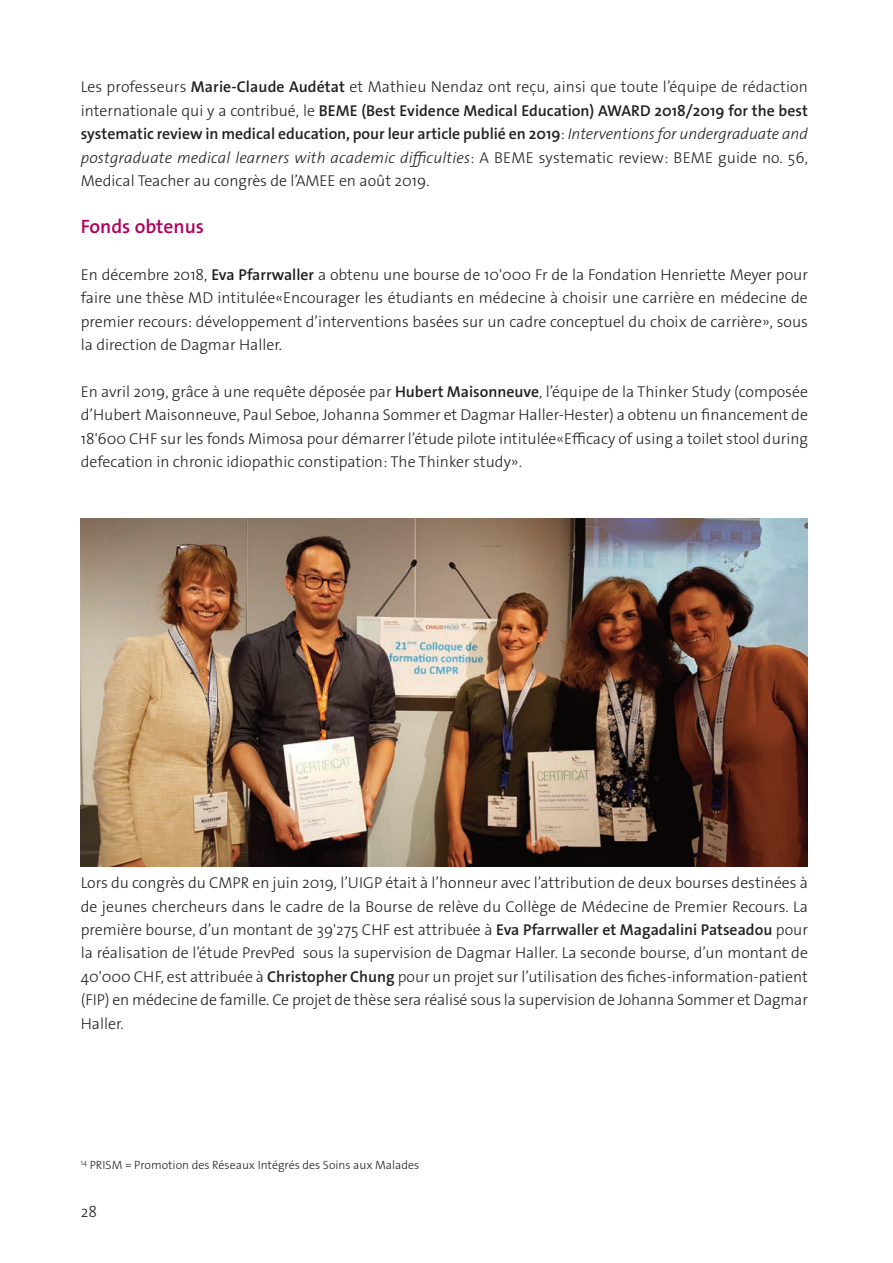
<style>
.page{position:relative;width:893px;height:1263px;background:#fff}
.page>*{position:absolute;margin:0;border:0;box-sizing:border-box;transform-origin:0 0}
.t1{font:600 19.5px "The Sans Os F";color:#b1015c}
.t2{font:300 15.75px/23.4px "The Sans Os F";color:#231f20;text-align:justify}
.t3{font:300 12px "The Sans Os F";color:#231f20}
.s1{font-weight:600}
.s2{font-style:italic}
</style>
<div class="page">
<img style="left:81px;top:519px;width:727px;height:347px">
<p class="t2" style="left:81px;top:77px;width:729px">Les professeurs <span class="s1">Marie-Claude Audétat</span> et Mathieu Nendaz ont reçu, ainsi que toute l’équipe de rédaction internationale qui y a contribué, le <span class="s1">BEME (Best Evidence Medical Education) AWARD 2018/2019 for the best systematic review in medical education, pour leur article publié en 2019</span>: <span class="s2">Interventions for undergraduate and postgraduate medical learners with academic difficulties</span>: A BEME systematic review: BEME guide no. 56, Medical Teacher au congrès de l’AMEE en août 2019.</p>
<p class="t1" style="left:81px;top:219px;width:125px">Fonds obtenus</p>
<p class="t2" style="left:81px;top:264px;width:729px">En décembre 2018, <span class="s1">Eva Pfarrwaller</span> a obtenu une bourse de 10'000 Fr de la Fondation Henriette Meyer pour faire une thèse MD intitulée«Encourager les étudiants en médecine à choisir une carrière en médecine de premier recours: développement d’interventions basées sur un cadre conceptuel du choix de carrière», sous la direction de Dagmar Haller.</p>
<p class="t2" style="left:81px;top:381px;width:729px">En avril 2019, grâce à une requête déposée par <span class="s1">Hubert Maisonneuve</span>, l’équipe de la Thinker Study (composée d’Hubert Maisonneuve, Paul Seboe, Johanna Sommer et Dagmar Haller-Hester) a obtenu un financement de 18'600 CHF sur les fonds Mimosa pour démarrer l’étude pilote intitulée«Efficacy of using a toilet stool during defecation in chronic idiopathic constipation: The Thinker study».</p>
<p class="t2" style="left:81px;top:873px;width:729px">Lors du congrès du CMPR en juin 2019, l’UIGP était à l’honneur avec l’attribution de deux bourses destinées à de jeunes chercheurs dans le cadre de la Bourse de relève du Collège de Médecine de Premier Recours. La première bourse, d’un montant de 39'275 CHF est attribuée à <span class="s1">Eva Pfarrwaller et Magadalini Patseadou</span> pour la réalisation de l’étude PrevPed sous la supervision de Dagmar Haller. La seconde bourse, d’un montant de 40'000 CHF, est attribuée à <span class="s1">Christopher Chung</span> pour un projet sur l’utilisation des fiches-information-patient (FIP) en médecine de famille. Ce projet de thèse sera réalisé sous la supervision de Johanna Sommer et Dagmar Haller.</p>
<p class="t3" style="left:81px;top:1160px;width:340px"><sup>14</sup> PRISM = Promotion des Réseaux Intégrés des Soins aux Malades</p>
<p class="t2" style="left:81px;top:1202px;width:18px">28</p>
</div>
